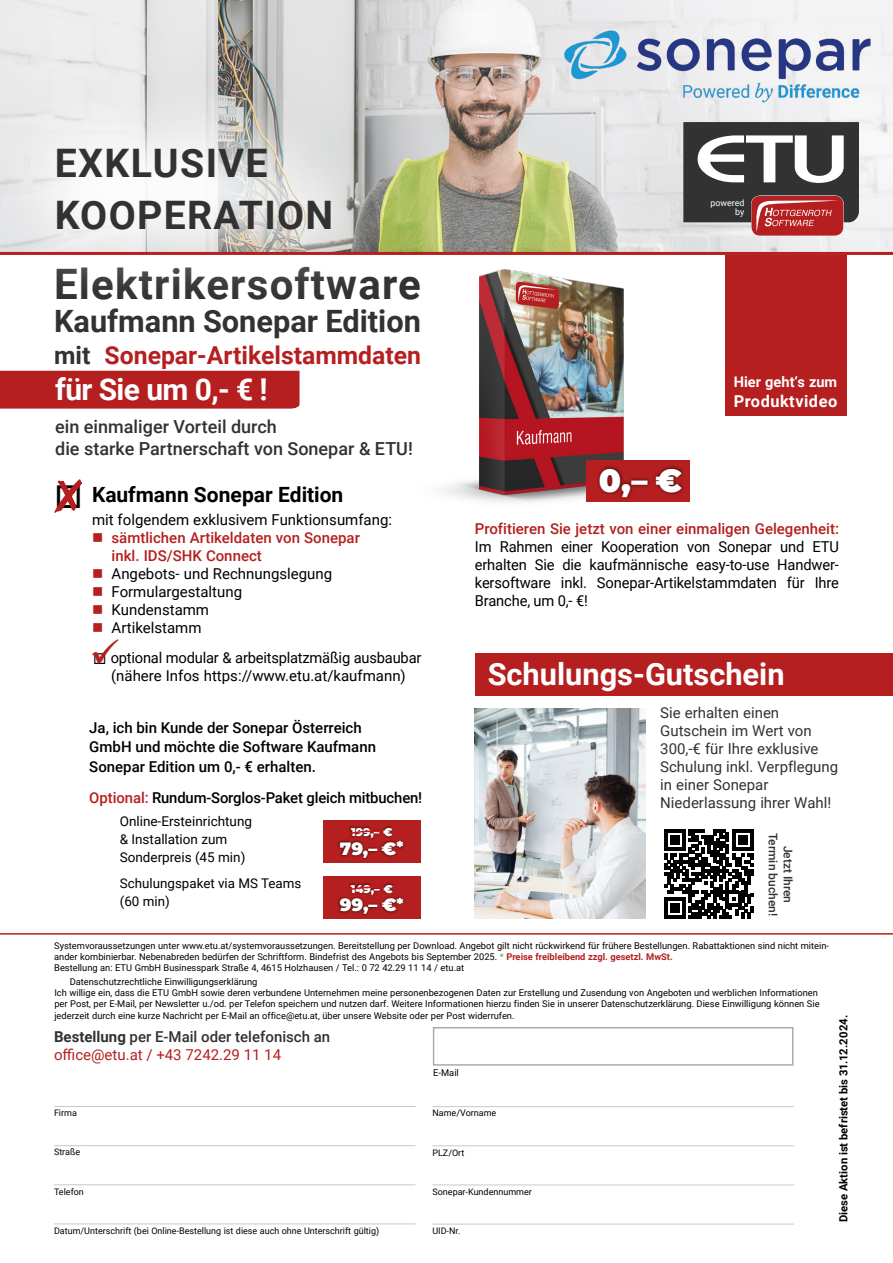
<style>
.page{position:relative;width:893px;height:1263px;background:#fff}
.page>*{position:absolute;margin:0;border:0;box-sizing:border-box;transform-origin:0 0}
.t1{font:700 42px "Roboto";letter-spacing:.03em;color:#333232}
.t2{font:700 39.3px/51.2px "Roboto";letter-spacing:.035em;color:#333233}
.t3{font:900 32.25px "Montserrat";color:#fff}
.t4{font:700 30.75px "Roboto";color:#333232}
.t5{font:700 30.75px "Roboto";color:#fff}
.t6{font:700 30px "Roboto";letter-spacing:-.02em;color:#fff}
.t7{font:700 24.75px "Roboto";color:#b51f1f}
.t8{font:700 21px "Roboto";color:#000}
.t9{font:500 18px/21.6px "Roboto";color:#333232}
.t10{font:900 17.85px "Montserrat";color:#fff}
.t11{font:700 16.35px "Roboto";letter-spacing:.03em;color:#fff}
.t12{font:15px/18px "Roboto";color:#000;text-align:justify}
.t13{font:500 15px/19.8px "Roboto";color:#000}
.t14{font:15px/18px "Roboto";color:#333233}
.t15{font:500 15px/18px "Roboto";color:#b51f1f}
.t16{font:15px/18px "Roboto";color:#b51f1f}
.t17{font:700 14.55px "Roboto";color:#fff}
.t18{font:13.5px/18px "Roboto";color:#000}
.t19{font:13.35px/17.9px "Roboto";color:#000}
.t20{font:500 12px/15px "Roboto";color:#333233;text-align:center}
.t21{font:700 11.25px "Roboto";color:#000}
.t22{font:900 11.25px "Montserrat";color:#fff}
.t23{font:9.3px/11.1px "Roboto";color:#000}
.t24{font:9px "Roboto";color:#000}
.t25{font:9px "Roboto";color:#020304}
.t26{font:8.85px/9.8px "Roboto";color:#fff;text-align:right}
.s1{color:#333232}
.s2{color:#b51f1f}
.s3{font-size:15px}
.s4{color:#4ead33}
.s5{font-weight:700;color:#b51f1f}
.s6{font-weight:700;color:#333232}
.s7{font-weight:500;color:#333232}
</style>
<div class="page">
<div style="left:475px;top:653px;width:418px;height:43px;background:#b51f1f"></div>
<hr style="left:0;top:933px;width:893px;height:1px;background:#b51f1f">
<hr style="left:432px;top:1106px;width:362px;height:1px;background:#c7c9c7">
<hr style="left:432px;top:1145px;width:362px;height:1px;background:#c7c9c7">
<hr style="left:432px;top:1184px;width:362px;height:1px;background:#c7c9c7">
<hr style="left:432px;top:1224px;width:362px;height:1px;background:#c7c9c7">
<div style="left:433px;top:1027px;width:360px;height:39px;border:2px solid #aaacab"></div>
<hr style="left:54px;top:1106px;width:361px;height:1px;background:#c7c9c7">
<hr style="left:54px;top:1145px;width:361px;height:1px;background:#c7c9c7">
<hr style="left:54px;top:1184px;width:361px;height:1px;background:#c7c9c7">
<hr style="left:54px;top:1223px;width:361px;height:1px;background:#c7c9c7">
<img style="left:0;top:0;width:893px;height:252px">
<svg style="left:0;top:77px;width:401px;height:175px"></svg>
<hr style="left:0;top:252px;width:893px;height:3px;background:#b51f1f">
<svg style="left:683px;top:129px;width:176px;height:107px"></svg>
<img style="left:415px;top:249px;width:264px;height:253px">
<div style="left:586px;top:460px;width:104px;height:42px;background:#b51f1f"></div>
<div style="left:596px;top:464px;width:89px;height:37px;background:#000;opacity:.75"></div>
<div style="left:726px;top:255px;width:121px;height:160px;background:#b51f1f"></div>
<div style="left:323px;top:876px;width:98px;height:42px;background:#b51f1f"></div>
<div style="left:337px;top:881px;width:70px;height:36px;background:#000;opacity:.75"></div>
<svg style="left:344px;top:886px;width:39px;height:6px"></svg>
<div style="left:323px;top:820px;width:98px;height:42px;background:#b51f1f"></div>
<div style="left:337px;top:825px;width:70px;height:36px;background:#000;opacity:.75"></div>
<svg style="left:344px;top:830px;width:39px;height:5px"></svg>
<svg style="left:54px;top:479px;width:28px;height:34px"></svg>
<img style="left:532px;top:0;width:361px;height:129px">
<div style="left:0;top:371px;width:300px;height:38px;background:#b51f1f"></div>
<img style="left:475px;top:708px;width:170px;height:210px">
<svg style="left:664px;top:829px;width:89px;height:89px"></svg>
<h2 class="t2" style="left:55px;top:136px;width:280px">EXKLUSIVE<br>KOOPERATION</h2>
<h1 class="t1" style="left:54px;top:255px;width:368px">Elektrikersoftware</h1>
<h3 class="t4" style="left:54px;top:300px;width:368px">Kaufmann Sonepar Edition</h3>
<h3 class="t7" style="left:54px;top:337px;width:369px"><span class="s1">mit</span> Sonepar-Artikelstammdaten</h3>
<h3 class="t6" style="left:55px;top:369px;width:214px">für Sie um 0,- € !</h3>
<h3 class="t9" style="left:55px;top:415px;width:359px">ein einmaliger Vorteil durch<br>die starke Partnerschaft von Sonepar &amp; ETU!</h3>
<h3 class="t8" style="left:54px;top:480px;width:290px">□ Kaufmann Sonepar Edition</h3>
<h3 class="t12" style="left:92px;top:510px;width:302px">mit folgendem exklusivem Funktionsumfang:</h3>
<h3 class="t15" style="left:112px;top:528px;width:250px;text-indent:-20px">■ sämtlichen Artikeldaten von Sonepar inkl. IDS/SHK Connect</h3>
<h3 class="t12" style="left:92px;top:564px;width:242px"><span class="s2">■</span> Angebots- und Rechnungslegung</h3>
<h3 class="t12" style="left:92px;top:582px;width:152px"><span class="s2">■</span> Formulargestaltung</h3>
<h3 class="t12" style="left:92px;top:600px;width:119px"><span class="s2">■</span> Kundenstamm</h3>
<h3 class="t12" style="left:92px;top:618px;width:111px"><span class="s2">■</span> Artikelstamm</h3>
<h3 class="t12" style="left:93px;top:648px;width:330px">◻ optional modular &amp; arbeitsplatzmäßig ausbaubar</h3>
<h3 class="t12" style="left:90px;top:666px;width:318px"><sup>✓</sup>(nähere Infos https://www.etu.at/kaufmann)</h3>
<h3 class="t13" style="left:89px;top:717px;width:288px">Ja, ich bin Kunde der Sonepar Österreich<br>GmbH und möchte die Software Kaufmann<br>Sonepar Edition um 0,- € erhalten.</h3>
<h3 class="t13" style="left:89px;top:787px;width:334px"><span class="s2">Optional:</span> Rundum-Sorglos-Paket gleich mitbuchen!</h3>
<h3 class="t18" style="left:120px;top:812px;width:134px">Online-Ersteinrichtung &amp; Installation zum<br>Sonderpreis (45 min)</h3>
<p class="t22" style="left:351px;top:824px;width:43px">199,– €</p>
<h3 class="t10" style="left:340px;top:835px;width:65px">79,– €<span class="s3">*</span></h3>
<h3 class="t19" style="left:120px;top:874px;width:183px">Schulungspaket via MS Teams (60 min)</h3>
<p class="t22" style="left:351px;top:880px;width:44px">149,– €</p>
<h3 class="t10" style="left:340px;top:891px;width:65px">99,– €<span class="s3">*</span></h3>
<p class="t26" style="left:710px;top:197px;width:35px">powered by</p>
<h3 class="t3" style="left:599px;top:456px;width:85px">0,– €</h3>
<h3 class="t17" style="left:734px;top:371px;width:105px">Hier geht‘s zum</h3>
<h3 class="t11" style="left:734px;top:389px;width:105px">Produktvideo</h3>
<h3 class="t15" style="left:475px;top:519px;width:366px">Profitieren Sie jetzt von einer einmaligen Gelegenheit:</h3>
<h3 class="t12" style="left:475px;top:537px;width:366px">Im Rahmen einer Kooperation von Sonepar und ETU erhalten Sie die kaufmännische easy-to-use Handwer&shy;kersoftware inkl. Sonepar-Artikelstammdaten für Ihre Branche, um 0,- €!</h3>
<h3 class="t5" style="left:488px;top:652px;width:298px">Schulungs-Gutschein</h3>
<h3 class="t14" style="left:660px;top:703px;width:179px">Sie erhalten einen<br>Gutschein im Wert von<br>300,-€ für Ihre exklusive<br>Schulung inkl. Verpflegung in einer Sonepar<br>Niederlassung ihrer Wahl!</h3>
<p class="t20" style="left:796px;top:832px;width:85px;rotate:90deg">Jetzt Ihren<br>Termin buchen!</p>
<p class="t23" style="left:54px;top:940px;width:776px">Systemvoraussetzungen unter www.etu.at/systemvoraussetzungen. Bereitstellung per Download. Angebot gilt nicht rückwirkend für frühere Bestellungen. Rabattaktionen sind nicht mitein&shy;ander kombinierbar. Nebenabreden bedürfen der Schriftform. Bindefrist des Angebots bis September 2025. <span class="s4">*</span> <span class="s5">Preise freibleibend zzgl. gesetzl. MwSt.<br></span>Bestellung an: ETU GmbH Businesspark Straße 4, 4615 Holzhausen / Tel.: 0 72 42.29 11 14 / etu.at</p>
<p class="t23" style="left:54px;top:976px;width:767px;text-indent:15px">Datenschutzrechtliche Einwilligungserklärung<br>Ich willige ein, dass die ETU GmbH sowie deren verbundene Unternehmen meine personenbezogenen Daten zur Erstellung und Zusendung von Angeboten und werblichen Informationen per Post, per E-Mail, per Newsletter u./od. per Telefon speichern und nutzen darf. Weitere Informationen hierzu finden Sie in unserer Datenschutzerklärung. Diese Einwilligung können Sie jederzeit durch eine kurze Nachricht per E-Mail an office@etu.at, über unsere Website oder per Post widerrufen.</p>
<h3 class="t16" style="left:54px;top:1027px;width:278px"><span class="s6">Bestellung</span> <span class="s7">per E-Mail oder telefonisch an </span>office@etu.at / +43 7242.29 11 14</h3>
<p class="t25" style="left:54px;top:1107px;width:24px">Firma</p>
<p class="t25" style="left:54px;top:1146px;width:28px">Straße</p>
<p class="t24" style="left:54px;top:1185px;width:31px">Telefon</p>
<p class="t24" style="left:54px;top:1224px;width:327px">Datum/Unterschrift (bei Online-Bestellung ist diese auch ohne Unterschrift gültig)</p>
<p class="t23" style="left:433px;top:1066px;width:27px">E-Mail</p>
<p class="t24" style="left:432px;top:1107px;width:65px">Name/Vorname</p>
<p class="t24" style="left:432px;top:1146px;width:34px">PLZ/Ort</p>
<p class="t24" style="left:432px;top:1185px;width:101px">Sonepar-Kundennummer</p>
<p class="t24" style="left:432px;top:1224px;width:29px">UID-Nr.</p>
<p class="t21" style="left:835px;top:1222px;width:209px;rotate:-90deg">Diese Aktion ist befristet bis 31.12.2024.</p>
</div>
